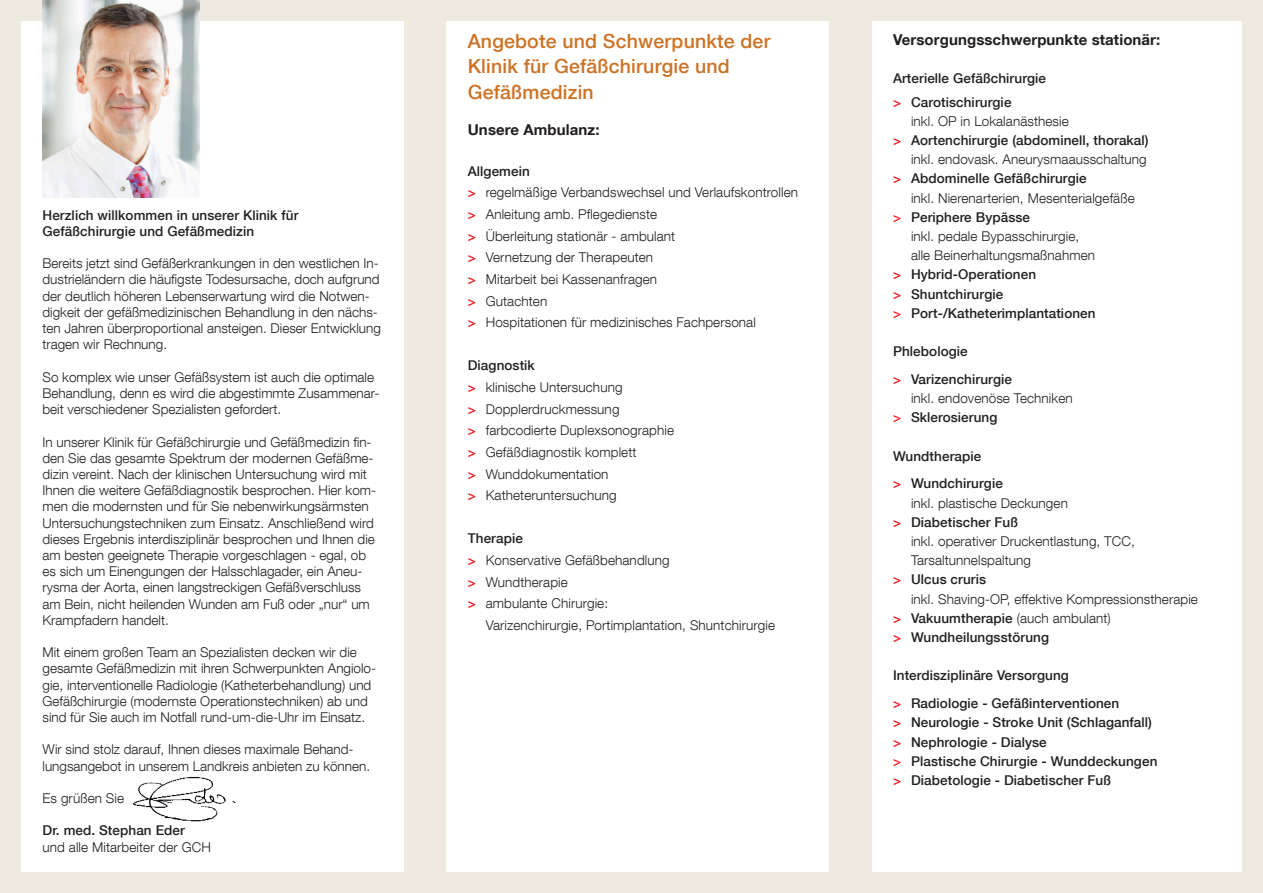
<style>
.page{position:relative;width:1263px;height:893px;background:#efeae0}
.page>*{position:absolute;margin:0;border:0;box-sizing:border-box;transform-origin:0 0}
.t1{font:500 19.5px "Helvetica Neue LT Com";letter-spacing:.01em;color:#cc7224}
.t2{font:700 15px "Helvetica Neue LT Com";letter-spacing:.005em;color:#231f20}
.t3{font:300 13.5px/16.2px "Helvetica Neue LT Com";color:#231f20}
.t4{font:500 13.5px "Helvetica Neue LT Com";letter-spacing:.005em;color:#231f20}
.s1{font-weight:500;color:#ee1d23}
.s2{font-weight:500}
.s3{color:#ee1d23}
.s4{font-weight:300}
</style>
<div class="page">
<div style="left:21px;top:21px;width:383px;height:851px;background:#fff"></div>
<div style="left:446px;top:21px;width:383px;height:851px;background:#fff"></div>
<div style="left:872px;top:21px;width:370px;height:851px;background:#fff"></div>
<img style="left:133px;top:777px;width:103px;height:44px">
<img style="left:43px;top:0;width:157px;height:197px">
<p class="t4" style="left:43px;top:207px;width:257px">Herzlich willkommen in unserer Klinik für</p>
<p class="t4" style="left:43px;top:223px;width:213px">Gefäßchirurgie und Gefäßmedizin</p>
<p class="t3" style="left:43px;top:255px;width:340px">Bereits jetzt sind Gefäßerkrankungen in den westlichen In&shy;dustrieländern die häufigste Todesursache, doch aufgrund der deutlich höheren Lebenserwartung wird die Notwen&shy;digkeit der gefäßmedizinischen Behandlung in den nächs&shy;ten Jahren überproportional ansteigen. Dieser Entwicklung tragen wir Rechnung.</p>
<p class="t3" style="left:43px;top:368px;width:338px">So komplex wie unser Gefäßsystem ist auch die optimale<br>Behandlung, denn es wird die abgestimmte Zusammenar&shy;beit verschiedener Spezialisten gefordert.</p>
<p class="t3" style="left:43px;top:433px;width:335px">In unserer Klinik für Gefäßchirurgie und Gefäßmedizin fin&shy;den Sie das gesamte Spektrum der modernen Gefäßme&shy;dizin vereint. Nach der klinischen Untersuchung wird mit Ihnen die weitere Gefäßdiagnostik besprochen. Hier kom&shy;men die modernsten und für Sie nebenwirkungsärmsten Untersuchungstechniken zum Einsatz. Anschließend wird dieses Ergebnis interdisziplinär besprochen und Ihnen die am besten geeignete Therapie vorgeschlagen - egal, ob es sich um Einengungen der Halsschlagader, ein Aneu&shy;rysma der Aorta, einen langstreckigen Gefäßverschluss am Bein, nicht heilenden Wunden am Fuß oder „nur“ um Krampfadern handelt.</p>
<p class="t3" style="left:43px;top:644px;width:335px">Mit einem großen Team an Spezialisten decken wir die gesamte Gefäßmedizin mit ihren Schwerpunkten Angiolo&shy;gie, interventionelle Radiologie (Katheterbehandlung) und Gefäßchirurgie (modernste Operationstechniken) ab und sind für Sie auch im Notfall rund-um-die-Uhr im Einsatz.</p>
<p class="t3" style="left:43px;top:741px;width:329px">Wir sind stolz darauf, Ihnen dieses maximale Behand&shy;lungsangebot in unserem Landkreis anbieten zu können.</p>
<p class="t3" style="left:43px;top:790px;width:83px">Es grüßen Sie</p>
<p class="t4" style="left:43px;top:822px;width:144px">Dr. med. Stephan Eder</p>
<p class="t3" style="left:43px;top:838px;width:170px">und alle Mitarbeiter der GCH</p>
<p class="t1" style="left:468px;top:29px;width:304px">Angebote und Schwerpunkte der</p>
<p class="t1" style="left:468px;top:55px;width:263px">Klinik für Gefäßchirurgie und</p>
<p class="t1" style="left:468px;top:80px;width:128px">Gefäßmedizin</p>
<p class="t2" style="left:468px;top:120px;width:133px">Unsere Ambulanz:</p>
<p class="t4" style="left:468px;top:163px;width:64px">Allgemein</p>
<p class="t3" style="left:468px;top:184px;width:332px"><span class="s1">&gt;</span> regelmäßige Verbandswechsel und Verlaufskontrollen</p>
<p class="t3" style="left:468px;top:206px;width:191px"><span class="s1">&gt;</span> Anleitung amb. Pflegedienste</p>
<p class="t3" style="left:468px;top:227px;width:209px"><span class="s1">&gt;</span> Überleitung stationär - ambulant</p>
<p class="t3" style="left:468px;top:249px;width:187px"><span class="s1">&gt;</span> Vernetzung der Therapeuten</p>
<p class="t3" style="left:468px;top:271px;width:191px"><span class="s1">&gt;</span> Mitarbeit bei Kassenanfragen</p>
<p class="t3" style="left:468px;top:292px;width:81px"><span class="s1">&gt;</span> Gutachten</p>
<p class="t3" style="left:468px;top:314px;width:290px"><span class="s1">&gt;</span> Hospitationen für medizinisches Fachpersonal</p>
<p class="t4" style="left:468px;top:357px;width:69px">Diagnostik</p>
<p class="t3" style="left:468px;top:379px;width:156px"><span class="s1">&gt;</span> klinische Untersuchung</p>
<p class="t3" style="left:468px;top:400px;width:153px"><span class="s1">&gt;</span> Dopplerdruckmessung</p>
<p class="t3" style="left:468px;top:422px;width:208px"><span class="s1">&gt;</span> farbcodierte Duplexsonographie</p>
<p class="t3" style="left:468px;top:444px;width:170px"><span class="s1">&gt;</span> Gefäßdiagnostik komplett</p>
<p class="t3" style="left:468px;top:465px;width:142px"><span class="s1">&gt;</span> Wunddokumentation</p>
<p class="t3" style="left:468px;top:487px;width:150px"><span class="s1">&gt;</span> Katheteruntersuchung</p>
<p class="t4" style="left:468px;top:530px;width:57px">Therapie</p>
<p class="t3" style="left:468px;top:552px;width:203px"><span class="s1">&gt;</span> Konservative Gefäßbehandlung</p>
<p class="t3" style="left:468px;top:573px;width:102px"><span class="s1">&gt;</span> Wundtherapie</p>
<p class="t3" style="left:468px;top:595px;width:142px"><span class="s1">&gt;</span> ambulante Chirurgie:</p>
<p class="t3" style="left:486px;top:617px;width:291px">Varizenchirurgie, Portimplantation, Shuntchirurgie</p>
<p class="t2" style="left:893px;top:30px;width:269px">Versorgungsschwerpunkte stationär:</p>
<p class="t4" style="left:893px;top:70px;width:155px">Arterielle Gefäßchirurgie</p>
<p class="t3" style="left:911px;top:92px;width:159px;line-height:19.2px;text-indent:-18px"><span class="s1">&gt;</span> <span class="s2">Carotischirurgie<br></span>inkl. OP in Lokalanästhesie</p>
<p class="t4" style="left:893px;top:132px;width:257px"><span class="s3">&gt;</span> Aortenchirurgie (abdominell, thorakal)</p>
<p class="t3" style="left:911px;top:151px;width:237px">inkl. endovask. Aneurysmaausschaltung</p>
<p class="t4" style="left:893px;top:170px;width:195px"><span class="s3">&gt;</span> Abdominelle Gefäßchirurgie</p>
<p class="t3" style="left:911px;top:189px;width:225px">inkl. Nierenarterien, Mesenterialgefäße</p>
<p class="t4" style="left:893px;top:209px;width:139px"><span class="s3">&gt;</span> Periphere Bypässe</p>
<p class="t3" style="left:911px;top:228px;width:170px">inkl. pedale Bypasschirurgie,</p>
<p class="t3" style="left:911px;top:247px;width:186px">alle Beinerhaltungsmaßnahmen</p>
<p class="t4" style="left:893px;top:266px;width:145px"><span class="s3">&gt;</span> Hybrid-Operationen</p>
<p class="t4" style="left:893px;top:286px;width:112px"><span class="s3">&gt;</span> Shuntchirurgie</p>
<p class="t4" style="left:893px;top:305px;width:204px"><span class="s3">&gt;</span> Port-/Katheterimplantationen</p>
<p class="t4" style="left:893px;top:343px;width:76px">Phlebologie</p>
<p class="t4" style="left:893px;top:371px;width:120px"><span class="s3">&gt;</span> Varizenchirurgie</p>
<p class="t3" style="left:911px;top:390px;width:163px">inkl. endovenöse Techniken</p>
<p class="t4" style="left:893px;top:409px;width:106px"><span class="s3">&gt;</span> Sklerosierung</p>
<p class="t4" style="left:893px;top:448px;width:90px">Wundtherapie</p>
<p class="t4" style="left:893px;top:475px;width:111px"><span class="s3">&gt;</span> Wundchirurgie</p>
<p class="t3" style="left:911px;top:494px;width:158px">inkl. plastische Deckungen</p>
<p class="t4" style="left:893px;top:514px;width:127px"><span class="s3">&gt;</span> Diabetischer Fuß</p>
<p class="t3" style="left:911px;top:531px;width:225px;line-height:19.2px">inkl. operativer Druckentlastung, TCC,<br>Tarsaltunnelspaltung</p>
<p class="t4" style="left:893px;top:571px;width:95px"><span class="s3">&gt;</span> Ulcus cruris</p>
<p class="t3" style="left:911px;top:590px;width:288px">inkl. Shaving-OP, effektive Kompressionstherapie</p>
<p class="t4" style="left:893px;top:610px;width:219px"><span class="s3">&gt;</span> Vakuumtherapie <span class="s4">(auch ambulant)</span></p>
<p class="t4" style="left:893px;top:629px;width:157px"><span class="s3">&gt;</span> Wundheilungsstörung</p>
<p class="t4" style="left:893px;top:667px;width:177px">Interdisziplinäre Versorgung</p>
<p class="t4" style="left:893px;top:695px;width:228px"><span class="s3">&gt;</span> Radiologie - Gefäßinterventionen</p>
<p class="t4" style="left:893px;top:714px;width:260px"><span class="s3">&gt;</span> Neurologie - Stroke Unit (Schlaganfall)</p>
<p class="t4" style="left:893px;top:734px;width:155px"><span class="s3">&gt;</span> Nephrologie - Dialyse</p>
<p class="t4" style="left:893px;top:753px;width:266px"><span class="s3">&gt;</span> Plastische Chirurgie - Wunddeckungen</p>
<p class="t4" style="left:893px;top:772px;width:220px"><span class="s3">&gt;</span> Diabetologie - Diabetischer Fuß</p>
</div>
